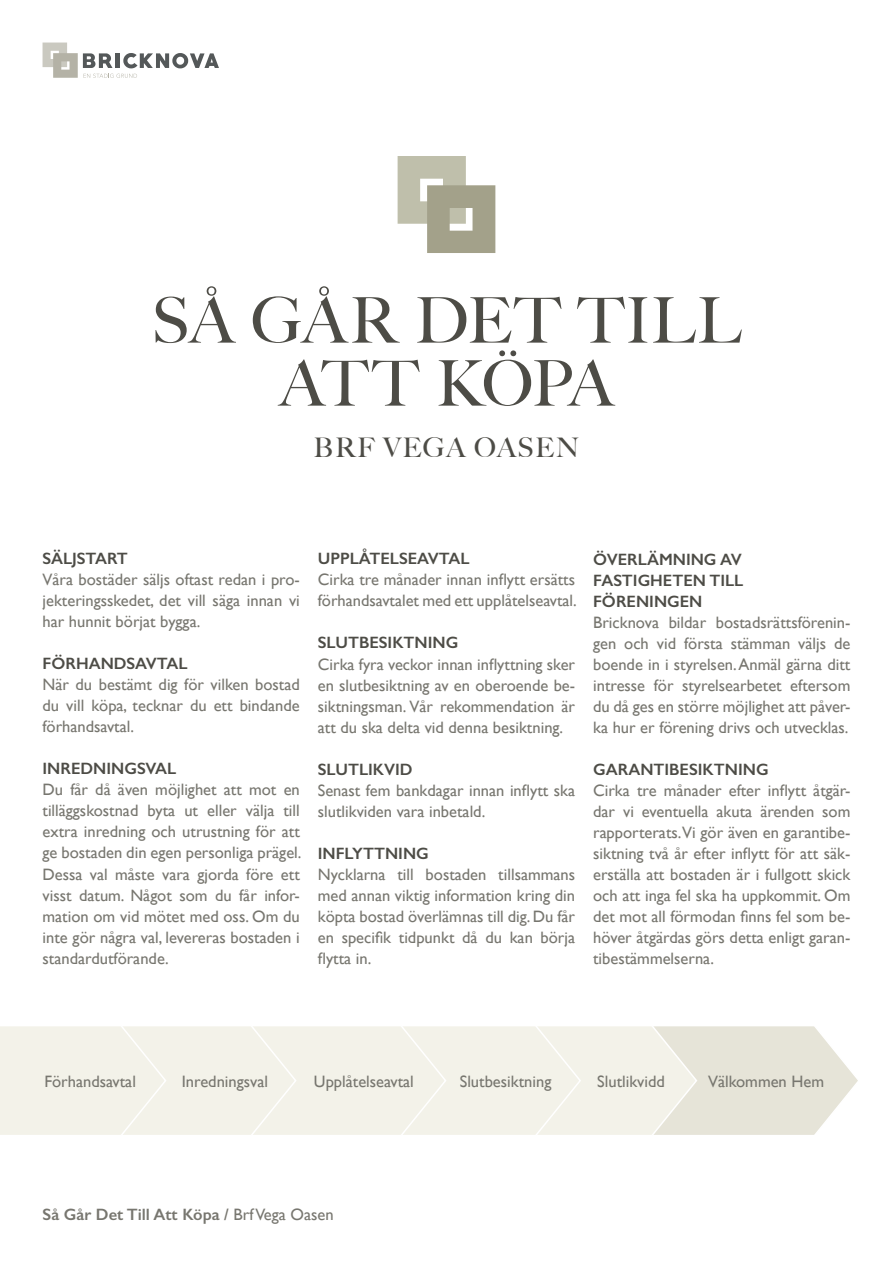
<style>
.page{position:relative;width:893px;height:1263px;background:#fff}
.page>*{position:absolute;margin:0;border:0;box-sizing:border-box;transform-origin:0 0}
.t1{font:500 63px/63px "Big Caslon";color:#4d4c46;text-align:center}
.t2{font:500 27px "Big Caslon";letter-spacing:.05em;color:#4d4c46}
.t3{font:16.5px/21px "Gill Sans";color:#77766f;text-align:justify}
.t4{font:600 16.5px/21px "Gill Sans";color:#4d4c46;text-align:justify}
.t5{font:600 16.5px "Gill Sans";color:#77766f}
.s1{font-weight:400}
</style>
<div class="page">
<svg style="left:0;top:1026px;width:858px;height:109px;background:#f1efe6"></svg>
<svg style="left:398px;top:156px;width:97px;height:97px"></svg>
<svg style="left:43px;top:43px;width:176px;height:35px"></svg>
<h1 class="t1" style="left:151px;top:286px;width:591px">SÅ GÅR DET TILL<br>ATT KÖPA</h1>
<h2 class="t2" style="left:314px;top:425px;width:267px">BRF VEGA OASEN</h2>
<p class="t4" style="left:43px;top:548px;width:87px">SÄLJSTART</p>
<p class="t3" style="left:43px;top:569px;width:259px">Våra bostäder säljs oftast redan i pro&shy;jekteringsskedet, det vill säga innan vi har hunnit börjat bygga.</p>
<p class="t4" style="left:43px;top:653px;width:147px">FÖRHANDSAVTAL</p>
<p class="t3" style="left:43px;top:674px;width:259px">När du bestämt dig för vilken bostad du vill köpa, tecknar du ett bindande förhandsavtal.</p>
<p class="t4" style="left:43px;top:758px;width:135px">INREDNINGSVAL</p>
<p class="t3" style="left:43px;top:779px;width:260px">Du får då även möjlighet att mot en tilläggskostnad byta ut eller välja till extra inredning och utrustning för att ge bostaden din egen personliga prägel.<br>Dessa val måste vara gjorda före ett visst datum. Något som du får infor&shy;mation om vid mötet med oss. Om du inte gör några val, levereras bostaden i standardutförande.</p>
<p class="t4" style="left:318px;top:548px;width:153px">UPPLÅTELSEAVTAL</p>
<p class="t3" style="left:318px;top:569px;width:260px">Cirka tre månader innan inflytt ersätts förhandsavtalet med ett upplåtelseavtal.</p>
<p class="t4" style="left:318px;top:632px;width:142px">SLUTBESIKTNING</p>
<p class="t3" style="left:318px;top:653px;width:259px">Cirka fyra veckor innan inflyttning sker en slutbesiktning av en oberoende be&shy;siktningsman. Vår rekommendation är att du ska delta vid denna besiktning.</p>
<p class="t4" style="left:318px;top:758px;width:96px">SLUTLIKVID</p>
<p class="t3" style="left:318px;top:779px;width:259px">Senast fem bankdagar innan inflytt ska slutlikviden vara inbetald.</p>
<p class="t4" style="left:318px;top:842px;width:112px">INFLYTTNING</p>
<p class="t3" style="left:318px;top:863px;width:259px">Nycklarna till bostaden tillsammans med annan viktig information kring din köpta bostad överlämnas till dig. Du får en specifik tidpunkt då du kan börja flytta in.</p>
<p class="t4" style="left:593px;top:548px;width:152px">ÖVERLÄMNING AV FASTIGHETEN TILL FÖRENINGEN</p>
<p class="t3" style="left:593px;top:611px;width:259px">Bricknova bildar bostadsrättsförenin&shy;gen och vid första stämman väljs de boende in i styrelsen. Anmäl gärna ditt intresse för styrelsearbetet eftersom du då ges en större möjlighet att påver&shy;ka hur er förening drivs och utvecklas.</p>
<p class="t4" style="left:593px;top:758px;width:177px">GARANTIBESIKTNING</p>
<p class="t3" style="left:593px;top:779px;width:259px">Cirka tre månader efter inflytt åtgär&shy;dar vi eventuella akuta ärenden som rapporterats.Vi gör även en garantibe&shy;siktning två år efter inflytt för att säk&shy;erställa att bostaden är i fullgott skick och att inga fel ska ha uppkommit. Om det mot all förmodan finns fel som be&shy;höver åtgärdas görs detta enligt garan&shy;tibestämmelserna.</p>
<p class="t3" style="left:44px;top:1070px;width:93px">Förhandsavtal</p>
<p class="t3" style="left:182px;top:1070px;width:88px">Inredningsval</p>
<p class="t3" style="left:314px;top:1070px;width:101px">Upplåtelseavtal</p>
<p class="t3" style="left:460px;top:1070px;width:93px">Slutbesiktning</p>
<p class="t3" style="left:597px;top:1070px;width:69px">Slutlikvidd</p>
<p class="t3" style="left:708px;top:1070px;width:117px">Välkommen Hem</p>
<p class="t5" style="left:43px;top:1205px;width:293px">Så Går Det Till Att Köpa / <span class="s1">Brf Vega Oasen</span></p>
</div>
